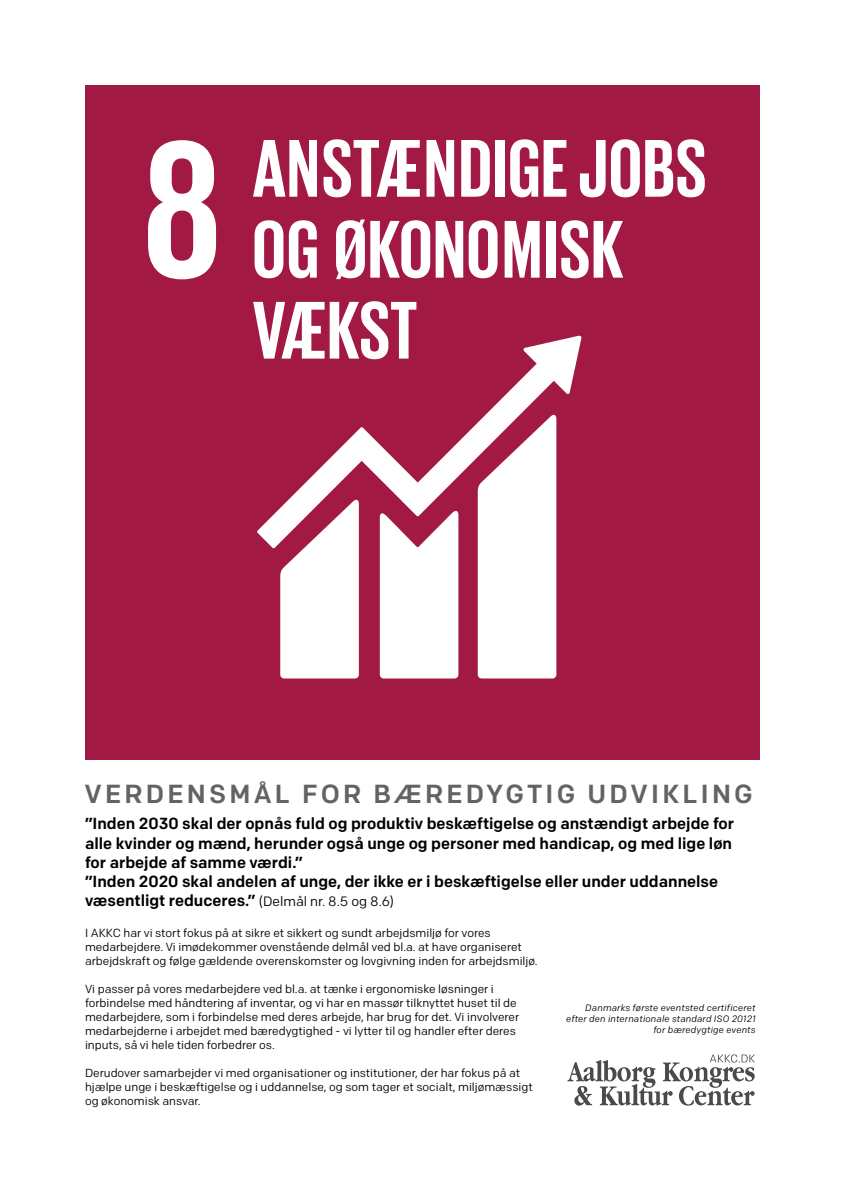
<style>
.page{position:relative;width:842px;height:1192px;background:#fff}
.page>*{position:absolute;margin:0;border:0;box-sizing:border-box;transform-origin:0 0}
.t1{font:700 83.6px/81px "Giorgio Sans";letter-spacing:.015em;color:#fff}
.t2{font:500 26.1px "Colfax";letter-spacing:.12em;color:#646363}
.t3{font:500 16.05px/19.2px "Colfax";color:#000}
.t4{font:11.7px/14.1px "Colfax";color:#000}
.t5{font:italic 9.25px/11.1px "Colfax";letter-spacing:.02em;color:#000;text-align:right}
.s1{font-weight:400;font-size:13.55px}
</style>
<div class="page">
<svg style="left:567px;top:1054px;width:188px;height:52px"></svg>
<div style="left:85px;top:85px;width:674px;height:674px;background:#a21a43"></div>
<svg style="left:148px;top:140px;width:68px;height:139px"></svg>
<div style="left:478px;top:548px;width:78px;height:130px;background:#fff"></div>
<div style="left:280px;top:548px;width:79px;height:130px;background:#fff"></div>
<svg style="left:257px;top:336px;width:324px;height:212px"></svg>
<svg style="left:380px;top:508px;width:78px;height:170px;background:#f4e5e9"></svg>
<h1 class="t1" style="left:252px;top:126px;width:455px">ANSTÆNDIGE JOBS<br>OG ØKONOMISK<br>VÆKST</h1>
<h2 class="t2" style="left:85px;top:778px;width:670px">VERDENSMÅL FOR BÆREDYGTIG UDVIKLING</h2>
<p class="t3" style="left:85px;top:814px;width:651px">”Inden 2030 skal der opnås fuld og produktiv beskæftigelse og anstændigt arbejde for alle kvinder og mænd, herunder også unge og personer med handicap, og med lige løn for arbejde af samme værdi.”<br>”Inden 2020 skal andelen af unge, der ikke er i beskæftigelse eller under uddannelse væsentligt reduceres.” <span class="s1">(Delmål nr. 8.5 og 8.6)</span></p>
<p class="t4" style="left:85px;top:925px;width:454px">I AKKC har vi stort fokus på at sikre et sikkert og sundt arbejdsmiljø for vores medarbejdere. Vi imødekommer ovenstående delmål ved bl.a. at have organiseret arbejdskraft og følge gældende overenskomster og lovgivning inden for arbejdsmiljø.</p>
<p class="t4" style="left:85px;top:982px;width:436px">Vi passer på vores medarbejdere ved bl.a. at tænke i ergonomiske løsninger i forbindelse med håndtering af inventar, og vi har en massør tilknyttet huset til de medarbejdere, som i forbindelse med deres arbejde, har brug for det. Vi involverer medarbejderne i arbejdet med bæredygtighed - vi lytter til og handler efter deres inputs, så vi hele tiden forbedrer os.</p>
<p class="t4" style="left:85px;top:1066px;width:449px">Derudover samarbejder vi med organisationer og institutioner, der har fokus på at hjælpe unge i beskæftigelse og i uddannelse, og som tager et socialt, miljømæssigt og økonomisk ansvar.</p>
<p class="t5" style="left:566px;top:1002px;width:191px">Danmarks første eventsted certificeret efter den internationale standard ISO 20121 for bæredygtige events</p>
</div>
